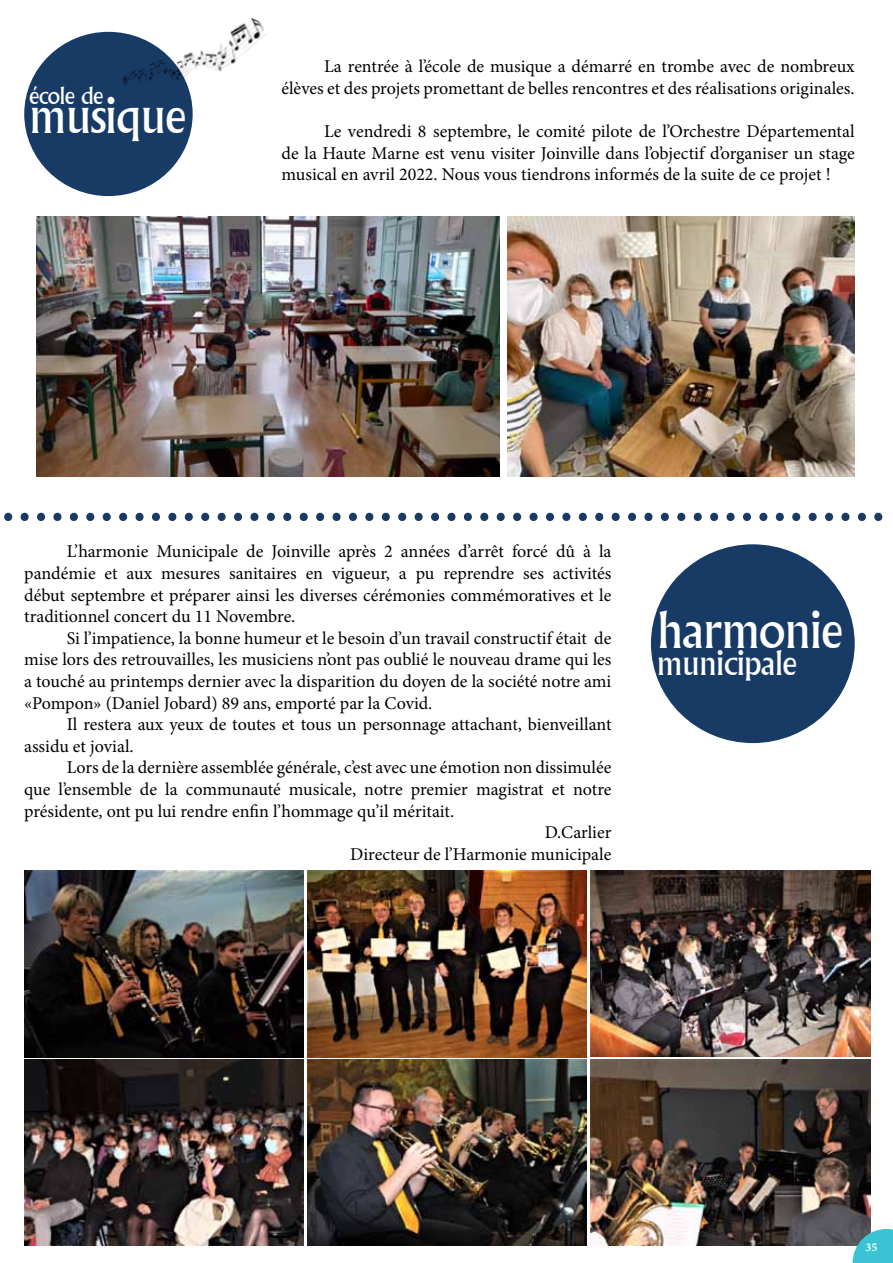
<style>
.page{position:relative;width:893px;height:1263px;background:#fff}
.page>*{position:absolute;margin:0;border:0;box-sizing:border-box;transform-origin:0 0}
.t1{font:72px "Minion Pro";color:#183b66}
.t2{font:49.05px "Albertus";letter-spacing:-.03em;color:#fff}
.t3{font:47.4px "Albertus";letter-spacing:-.03em;color:#fff}
.t4{font:32.7px "Albertus";letter-spacing:-.03em;color:#fff}
.t5{font:22.95px "Albertus";letter-spacing:-.03em;color:#fff}
.t6{font:18px/21.6px "Minion Pro";color:#000;text-align:justify}
.t7{font:700 12px "Minion Pro";color:#fff}
</style>
<div class="page">
<div style="left:24px;top:32px;width:169px;height:164px;background:#183b66;border-radius:50%"></div>
<img style="left:116px;top:17px;width:151px;height:72px">
<img style="left:37px;top:216px;width:463px;height:260px">
<img style="left:507px;top:216px;width:348px;height:260px">
<div style="left:651px;top:544px;width:204px;height:199px;background:#183b66;border-radius:50%"></div>
<img style="left:24px;top:871px;width:280px;height:186px">
<img style="left:307px;top:871px;width:280px;height:186px">
<img style="left:24px;top:1060px;width:280px;height:186px">
<img style="left:307px;top:1060px;width:280px;height:186px">
<img style="left:590px;top:870px;width:280px;height:187px">
<img style="left:590px;top:1059px;width:280px;height:187px">
<svg style="left:853px;top:1229px;width:40px;height:34px"></svg>
<p class="t5" style="left:29px;top:82px;width:76px">école de</p>
<h3 class="t3" style="left:29px;top:88px;width:159px">musique</h3>
<p class="t6" style="left:281px;top:56px;width:575px;text-align:right">La rentrée à l’école de musique a démarré en trombe avec de nombreux élèves et des projets promettant de belles rencontres et des réalisations originales.</p>
<p class="t6" style="left:281px;top:121px;width:575px;text-indent:43px">Le vendredi 8 septembre, le comité pilote de l’Orchestre Départemental de la Haute Marne est venu visiter Joinville dans l’objectif d’organiser un stage musical en avril 2022. Nous vous tiendrons informés de la suite de ce projet !</p>
<h1 class="t1" style="left:0;top:449px;width:888px">......................................................</h1>
<p class="t6" style="left:24px;top:541px;width:589px;text-indent:43px">L’harmonie Municipale de Joinville après 2 années d’arrêt forcé dû à la pandémie et aux mesures sanitaires en vigueur, a pu reprendre ses activités début septembre et préparer ainsi les diverses cérémonies commémoratives et le traditionnel concert du 11 Novembre.</p>
<p class="t6" style="left:24px;top:627px;width:589px;text-indent:43px">Si l’impatience, la bonne humeur et le besoin d’un travail constructif était de mise lors des retrouvailles, les musiciens n’ont pas oublié le nouveau drame qui les a touché au printemps dernier avec la disparition du doyen de la société notre ami «Pompon» (Daniel Jobard) 89 ans, emporté par la Covid.</p>
<p class="t6" style="left:24px;top:714px;width:589px;text-indent:43px">Il restera aux yeux de toutes et tous un personnage attachant, bienveillant assidu et jovial.</p>
<p class="t6" style="left:67px;top:757px;width:546px">Lors de la dernière assemblée générale, c’est avec une émotion non dissimulée</p>
<p class="t6" style="left:24px;top:778px;width:589px">que l’ensemble de la communauté musicale, notre premier magistrat et notre</p>
<p class="t6" style="left:24px;top:800px;width:431px">présidente, ont pu lui rendre enfin l’hommage qu’il méritait.</p>
<p class="t6" style="left:545px;top:822px;width:68px">D.Carlier</p>
<p class="t6" style="left:350px;top:843px;width:263px">Directeur de l’Harmonie municipale</p>
<h2 class="t2" style="left:657px;top:601px;width:188px">harmonie</h2>
<h3 class="t4" style="left:657px;top:644px;width:142px">municipale</h3>
<p class="t7" style="left:865px;top:1238px;width:13px">35</p>
</div>
